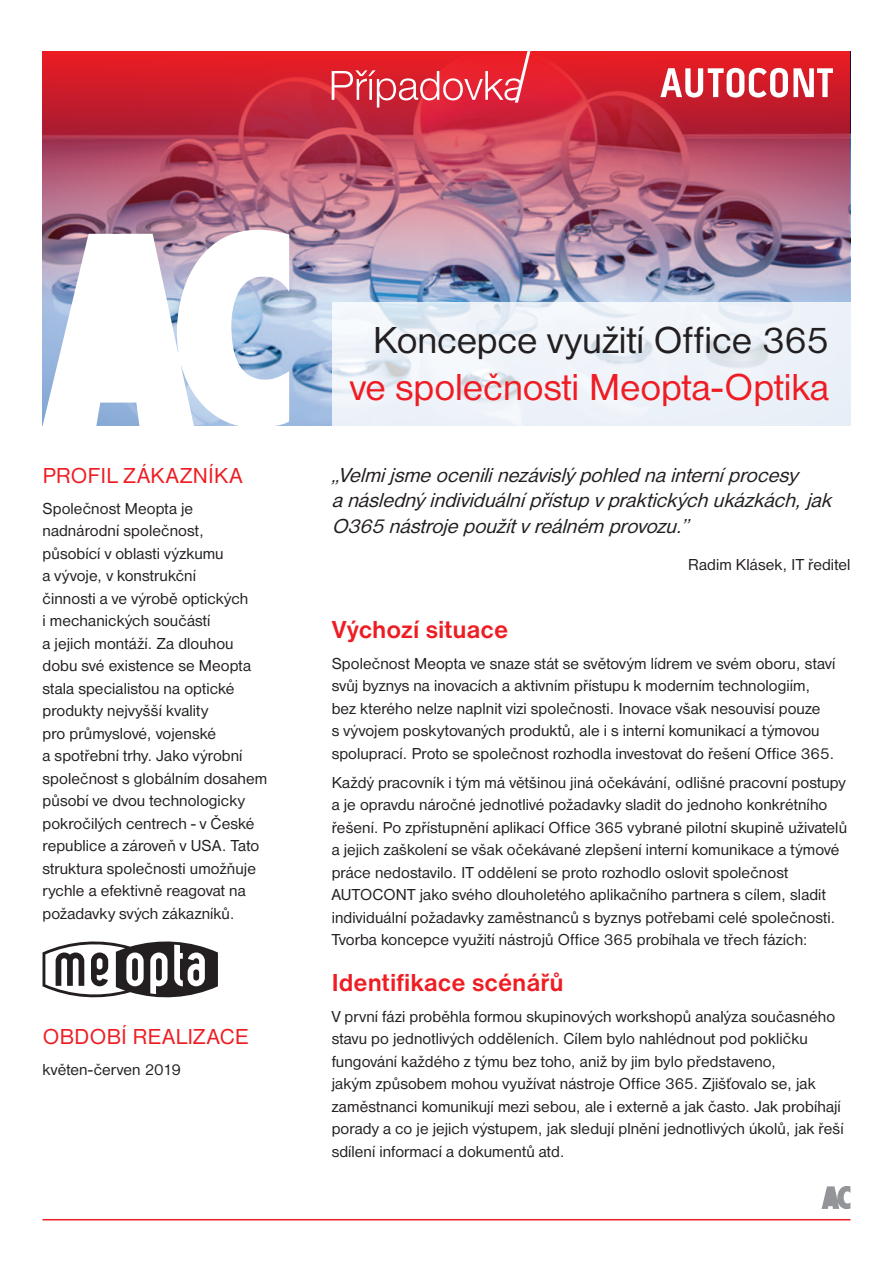
<style>
.page{position:relative;width:893px;height:1263px;background:#fff}
.page>*{position:absolute;margin:0;border:0;box-sizing:border-box;transform-origin:0 0}
.t1{font:39px "Nimbus Sans DOT";letter-spacing:-.005em;color:#ee1d23}
.t2{font:39px "Nimbus Sans DOT";letter-spacing:-.005em;color:#231f20}
.t3{font:700 25.5px "Nimbus Sans DOT";color:#ee1d23}
.t4{font:22.5px "Nimbus Sans DOT";letter-spacing:.025em;color:#ee1d23}
.t5{font:italic 21px/25.5px "Nimbus Sans DOT";color:#231f20}
.t6{font:16.5px/22.5px "Nimbus Sans DOT";letter-spacing:.005em;color:#231f20}
</style>
<div class="page">
<img style="left:289px;top:300px;width:561px;height:125px">
<img style="left:43px;top:51px;width:807px;height:249px">
<svg style="left:660px;top:68px;width:173px;height:30px"></svg>
<svg style="left:332px;top:302px;width:518px;height:123px;fill:#eef2f9"></svg>
<svg style="left:43px;top:229px;width:246px;height:197px"></svg>
<svg style="left:332px;top:51px;width:198px;height:57px;background:#e33d49"></svg>
<svg style="left:822px;top:1186px;width:28px;height:23px"></svg>
<hr style="left:43px;top:1219px;width:807px;height:1px;background:#ee1d23">
<svg style="left:43px;top:941px;width:175px;height:56px"></svg>
<h3 class="t4" style="left:43px;top:463px;width:201px">PROFIL ZÁKAZNÍKA</h3>
<p class="t6" style="left:43px;top:497px;width:226px">Společnost Meopta je nadnárodní společnost,<br>působící v oblasti výzkumu<br>a vývoje, v konstrukční<br>činnosti a ve výrobě optických<br>i mechanických součástí<br>a jejich montáží. Za dlouhou dobu své existence se Meopta stala specialistou na optické produkty nejvyšší kvality<br>pro průmyslové, vojenské<br>a spotřební trhy. Jako výrobní společnost s globálním dosahem působí ve dvou technologicky pokročilých centrech - v České republice a zároveň v USA. Tato struktura společnosti umožňuje rychle a efektivně reagovat na požadavky svých zákazníků.</p>
<h3 class="t4" style="left:43px;top:1024px;width:133px">Období realizac</h3>
<h3 class="t4" style="left:235px;top:1024px;width:15px">e</h3>
<p class="t6" style="left:43px;top:1058px;width:140px">květen-červen 2019</p>
<h1 class="t2" style="left:373px;top:318px;width:457px">Koncepce využití Office 365</h1>
<h1 class="t1" style="left:350px;top:365px;width:481px">ve společnosti Meopta-Optika</h1>
<p class="t5" style="left:332px;top:462px;width:507px">„Velmijsmeocenilinezávislýpohlednainterníprocesy<br>a následnýindividuálnípřístupv praktickýchukázkách,jak<br>O365 nástrojepoužítv reálném provozu.”</p>
<p class="t6" style="left:688px;top:553px;width:164px">Radim Klásek, IT ředitel</p>
<h2 class="t3" style="left:332px;top:615px;width:178px">Výchozí situace</h2>
<p class="t6" style="left:332px;top:652px;width:505px">Společnost Meopta ve snaze stát se světovým lídrem ve svém oboru, staví svůj byznys na inovacích a aktivním přístupu k moderním technologiím, bez kterého nelze naplnit vizi společnosti. Inovace však nesouvisí pouze<br>s vývojem poskytovaných produktů, ale i s interní komunikací a týmovou spoluprací. Proto se společnost rozhodla investovat do řešení Office 365.</p>
<p class="t6" style="left:332px;top:771px;width:517px">Každý pracovník i tým má většinou jiná očekávání, odlišné pracovní postupy a je opravdu náročné jednotlivé požadavky sladit do jednoho konkrétního řešení. Po zpřístupnění aplikací Office 365 vybrané pilotní skupině uživatelů a jejich zaškolení se však očekávané zlepšení interní komunikace a týmové práce nedostavilo. IT oddělení se proto rozhodlo oslovit společnost AUTOCONT jako svého dlouholetého aplikačního partnera s cílem, sladit individuální požadavky zaměstnanců s byznys potřebami celé společnosti.<br>Tvorba koncepce využití nástrojů Office 365 probíhala ve třech fázích:</p>
<h2 class="t3" style="left:332px;top:968px;width:233px">Identifikace scénářů</h2>
<p class="t6" style="left:332px;top:1005px;width:513px">V první fázi proběhla formou skupinových workshopů analýza současného stavu po jednotlivých odděleních. Cílem bylo nahlédnout pod pokličku fungování každého z týmu bez toho, aniž by jim bylo představeno,<br>jakým způsobem mohou využívat nástroje Office 365. Zjišťovalo se, jak zaměstnanci komunikují mezi sebou, ale i externě a jak často. Jak probíhají porady a co je jejich výstupem, jak sledují plnění jednotlivých úkolů, jak řeší sdílení informací a dokumentů atd.</p>
</div>
